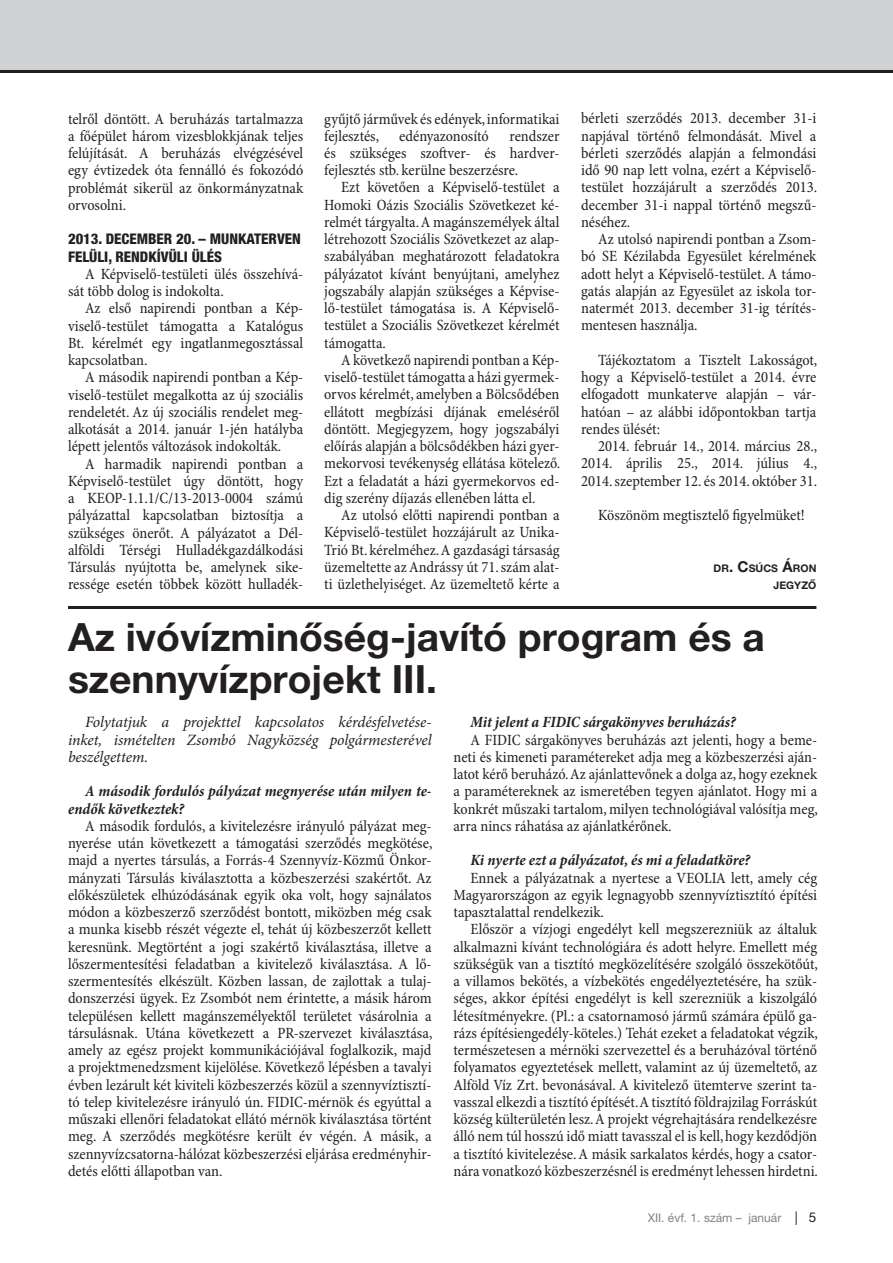
<style>
.page{position:relative;width:893px;height:1263px;background:#fff}
.page>*{position:absolute;margin:0;border:0;box-sizing:border-box;transform-origin:0 0}
.t1{font:700 39px/42px "Helvetica Neue LT Pro";color:#231f20}
.t2{font:condensed 15.75px/17.2px "Minion Pro";color:#231f20;text-align:justify}
.t3{font:italic 700 condensed 15.75px/17.2px "Minion Pro";color:#231f20}
.t4{font:italic 15.75px/17.2px "Minion Pro";letter-spacing:-.005em;color:#231f20;text-align:justify}
.t5{font:800 condensed 14.7px/17.2px "Helvetica Neue LT Pro";color:#231f20}
.t6{font:12px "Helvetica Neue LT Pro";color:#808285}
.t7{font:700 10.5px/17.2px "Helvetica Neue LT Pro";letter-spacing:.005em;color:#231f20;text-align:right}
.s1{font-size:15px}
.s2{font-size:13.5px;color:#231f20}
</style>
<div class="page">
<div style="left:0;top:0;width:893px;height:72px;background:#d1d2d4"></div>
<hr style="left:0;top:70px;width:893px;height:2px;background:#231f20">
<hr style="left:68px;top:606px;width:748px;height:3px;background:#231f20">
<p class="t2" style="left:581px;top:110px;width:238px">bérleti szerződés 2013. december 31-i napjával történő felmondását. Mivel a bérleti szerződés alapján a felmondási idő 90 nap lett volna, ezért a Képviselő&shy;testület hozzájárult a szerződés 2013. december 31-i nappal történő megszű&shy;néséhez.</p>
<p class="t2" style="left:581px;top:231px;width:237px;text-indent:17px">Az utolsó napirendi pontban a Zsom&shy;bó SE Kézilabda Egyesület kérelmének adott helyt a Képviselő-testület. A támo&shy;gatás alapján az Egyesület az iskola tor&shy;natermét 2013. december 31-ig térítés&shy;mentesen használja.</p>
<p class="t2" style="left:581px;top:352px;width:238px;text-indent:17px">Tájékoztatom a Tisztelt Lakosságot, hogy a Képviselő-testület a 2014. évre elfogadott munkaterve alapján – vár&shy;hatóan – az alábbi időpontokban tartja rendes ülését:</p>
<p class="t2" style="left:581px;top:438px;width:238px;text-indent:17px">2014. február 14., 2014. március 28., 2014. április 25., 2014. július 4., 2014. szeptember 12. és 2014. október 31.</p>
<p class="t2" style="left:598px;top:507px;width:208px">Köszönöm megtisztelő figyelmüket!</p>
<p class="t7" style="left:713px;top:559px;width:104px">DR<span class="s1">. C</span>SÚCS <span class="s1">Á</span>RON<br>JEGYZŐ</p>
<h1 class="t1" style="left:68px;top:615px;width:698px">Az ivóvízminőség-javító program és a szennyvízprojekt III.</h1>
<p class="t4" style="left:68px;top:714px;width:365px;text-indent:17px">Folytatjuk a projekttel kapcsolatos kérdésfelvetése&shy;inket, ismételten Zsombó Nagyközség polgármesterével beszélgettem.</p>
<p class="t3" style="left:68px;top:783px;width:365px;text-indent:17px">A második fordulós pályázat megnyerése után milyen te&shy;endők következtek?</p>
<p class="t2" style="left:68px;top:818px;width:366px;text-indent:17px">A második fordulós, a kivitelezésre irányuló pályázat meg&shy;nyerése után következett a támogatási szerződés megkötése, majd a nyertes társulás, a Forrás-4 Szennyvíz-Közmű Önkor&shy;mányzati Társulás kiválasztotta a közbeszerzési szakértőt. Az előkészületek elhúzódásának egyik oka volt, hogy sajnálatos módon a közbeszerző szerződést bontott, miközben még csak a munka kisebb részét végezte el, tehát új közbeszerzőt kellett keresnünk. Megtörtént a jogi szakértő kiválasztása, illetve a lőszermentesítési feladatban a kivitelező kiválasztása. A lő&shy;szermentesítés elkészült. Közben lassan, de zajlottak a tulaj&shy;donszerzési ügyek. Ez Zsombót nem érintette, a másik három településen kellett magánszemélyektől területet vásárolnia a társulásnak. Utána következett a PR-szervezet kiválasztása, amely az egész projekt kommunikációjával foglalkozik, majd a projektmenedzsment kijelölése. Következő lépésben a tavalyi évben lezárult két kiviteli közbeszerzés közül a szennyvíztisztí&shy;tó telep kivitelezésre irányuló ún. FIDIC-mérnök és egyúttal a műszaki ellenőri feladatokat ellátó mérnök kiválasztása történt meg. A szerződés megkötésre került év végén. A másik, a szennyvízcsatorna-hálózat közbeszerzési eljárása eredményhir&shy;detés előtti állapotban van.</p>
<p class="t2" style="left:324px;top:110px;width:237px">gyűjtő járművek és edények, informatikai fejlesztés,</p>
<p class="t2" style="left:68px;top:111px;width:237px">telről döntött. A beruházás tartalmazza a főépület három vizesblokkjának teljes felújítását. A beruházás elvégzésével egy évtizedek óta fennálló és fokozódó problémát sikerül az önkormányzatnak orvosolni.</p>
<p class="t5" style="left:68px;top:230px;width:234px">2013. DECEMBER 20. – MUNKATERVEN<br>FELÜLI, RENDKÍVÜLI ÜLÉS</p>
<p class="t2" style="left:68px;top:266px;width:237px;text-indent:17px">A Képviselő-testületi ülés összehívá&shy;sát több dolog is indokolta.</p>
<p class="t2" style="left:68px;top:300px;width:237px;text-indent:17px">Az első napirendi pontban a Kép&shy;viselő-testület támogatta a Katalógus Bt. kérelmét egy ingatlanmegosztással kapcsolatban.</p>
<p class="t2" style="left:68px;top:369px;width:237px;text-indent:17px">A második napirendi pontban a Kép&shy;viselő-testület megalkotta az új szociális rendeletét. Az új szociális rendelet meg&shy;alkotását a 2014. január 1-jén hatályba lépett jelentős változások indokolták.</p>
<p class="t2" style="left:68px;top:455px;width:237px;text-indent:17px">A harmadik napirendi pontban a Képviselő-testület úgy döntött, hogy a KEOP-1.1.1/C/13-2013-0004 számú pályázattal kapcsolatban biztosítja a szükséges önerőt. A pályázatot a Dél&shy;alföldi Térségi Hulladékgazdálkodási Társulás nyújtotta be, amelynek sike&shy;ressége esetén többek között hulladék-</p>
<p class="t2" style="left:324px;top:128px;width:237px;text-indent:185px">rendszer és szükséges szoftver- és hardver&shy;fejlesztés stb. kerülne beszerzésre.</p>
<p class="t2" style="left:324px;top:179px;width:237px;text-indent:17px">Ezt követően a Képviselő-testület a Homoki Oázis Szociális Szövetkezet ké&shy;relmét tárgyalta. A magánszemélyek által létrehozott Szociális Szövetkezet az alap&shy;szabályában meghatározott feladatokra pályázatot kívánt benyújtani, amelyhez jogszabály alapján szükséges a Képvise&shy;lő-testület támogatása is. A Képviselő&shy;testület a Szociális Szövetkezet kérelmét támogatta.</p>
<p class="t2" style="left:324px;top:352px;width:238px;text-indent:17px">A következő napirendi pontban a Kép&shy;viselő-testület támogatta a házi gyermek&shy;orvos kérelmét, amelyben a Bölcsődében ellátott megbízási díjának emeléséről döntött. Megjegyzem, hogy jogszabályi előírás alapján a bölcsődékben házi gyer&shy;mekorvosi tevékenység ellátása kötelező.<br>Ezt a feladatát a házi gyermekorvos ed&shy;dig szerény díjazás ellenében látta el.</p>
<p class="t2" style="left:324px;top:507px;width:237px;text-indent:17px">Az utolsó előtti napirendi pontban a Képviselő-testület hozzájárult az Unika-Trió Bt. kérelméhez. A gazdasági társaság üzemeltette az Andrássy út 71. szám alat&shy;ti üzlethelyiséget. Az üzemeltető kérte a</p>
<p class="t2" style="left:399px;top:128px;width:91px">edényazonosító</p>
<p class="t3" style="left:471px;top:713px;width:267px">Mit jelent a FIDIC sárgakönyves beruházás?</p>
<p class="t2" style="left:454px;top:731px;width:366px;text-indent:17px">A FIDIC sárgakönyves beruházás azt jelenti, hogy a beme&shy;neti és kimeneti paramétereket adja meg a közbeszerzési aján&shy;latot kérő beruházó. Az ajánlattevőnek a dolga az, hogy ezeknek a paramétereknek az ismeretében tegyen ajánlatot. Hogy mi a konkrét műszaki tartalom, milyen technológiával valósítja meg, arra nincs ráhatása az ajánlatkérőnek.</p>
<p class="t3" style="left:471px;top:851px;width:281px">Ki nyerte ezt a pályázatot, és mi a feladatköre?</p>
<p class="t2" style="left:454px;top:869px;width:365px;text-indent:17px">Ennek a pályázatnak a nyertese a VEOLIA lett, amely cég Magyarországon az egyik legnagyobb szennyvíztisztító építési tapasztalattal rendelkezik.</p>
<p class="t2" style="left:454px;top:921px;width:366px;text-indent:17px">Először a vízjogi engedélyt kell megszerezniük az általuk alkalmazni kívánt technológiára és adott helyre. Emellett még szükségük van a tisztító megközelítésére szolgáló összekötőút, a villamos bekötés, a vízbekötés engedélyeztetésére, ha szük&shy;séges, akkor építési engedélyt is kell szerezniük a kiszolgáló létesítményekre. (Pl.: a csatornamosó jármű számára épülő ga&shy;rázs építésiengedély-köteles.) Tehát ezeket a feladatokat végzik, természetesen a mérnöki szervezettel és a beruházóval történő folyamatos egyeztetések mellett, valamint az új üzemeltető, az Alföld Víz Zrt. bevonásával. A kivitelező ütemterve szerint ta&shy;vasszal elkezdi a tisztító építését. A tisztító földrajzilag Forráskút község külterületén lesz. A projekt végrehajtására rendelkezésre álló nem túl hosszú idő miatt tavasszal el is kell, hogy kezdődjön a tisztító kivitelezése. A másik sarkalatos kérdés, hogy a csator&shy;nára vonatkozó közbeszerzésnél is eredményt lehessen hirdetni.</p>
<p class="t6" style="left:648px;top:1210px;width:170px">XII. évf. 1. szám – január <span class="s2">| 5</span></p>
</div>
